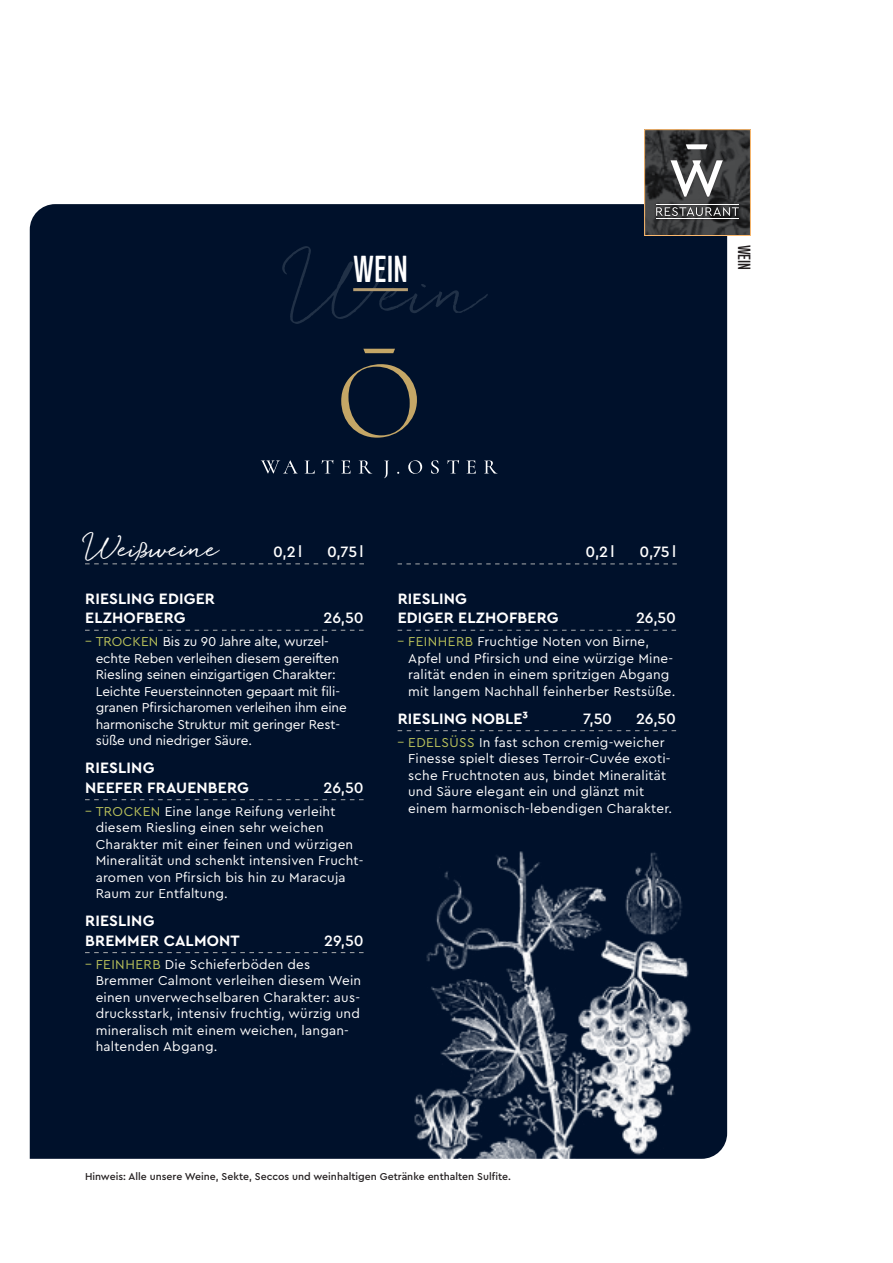
<style>
.page{position:relative;width:893px;height:1263px;background:#fff}
.page>*{position:absolute;margin:0;border:0;box-sizing:border-box;transform-origin:0 0}
.t1{font:69px "Quickpen";color:#213147}
.t2{font:37.5px "Union";color:#fff}
.t3{font:700 25.5px "Quickpen";letter-spacing:-.01em;color:#fff}
.t4{font:17.7px "Union";color:#231f20}
.t5{font:700 15.75px/19.5px "Cera PRO";letter-spacing:.01em;color:#fff}
.t6{font:500 15.75px "Cera PRO";letter-spacing:-.01em;color:#fff}
.t7{font:13.5px/16.5px "Cera PRO";letter-spacing:.015em;color:#fff}
.t8{font:13.5px/16.5px "Cera PRO";letter-spacing:-.01em;color:#fff}
.t9{font:500 10.5px "Cera PRO";color:#231f20}
.s1{color:#bbc25b}
</style>
<div class="page">
<div style="left:30px;top:204px;width:697px;height:955px;background:#00112b"></div>
<img style="left:402px;top:839px;width:305px;height:320px">
<img style="left:716px;top:174px;width:33px;height:60px">
<img style="left:646px;top:131px;width:52px;height:69px">
<img style="left:698px;top:131px;width:51px;height:43px">
<img style="left:646px;top:200px;width:70px;height:34px">
<div style="left:654px;top:142px;width:87px;height:79px;background:#231f20;opacity:.4"></div>
<svg style="left:671px;top:160px;width:52px;height:37px"></svg>
<svg style="left:686px;top:144px;width:22px;height:5px"></svg>
<svg style="left:656px;top:207px;width:83px;height:9px"></svg>
<hr style="left:656px;top:204px;width:83px;height:1px;background:#fff">
<hr style="left:656px;top:218px;width:83px;height:1px;background:#fff">
<div style="left:644px;top:129px;width:107px;height:107px;border:1px solid #fcb96d"></div>
<svg style="left:341px;top:364px;width:76px;height:74px;background:#232c35"></svg>
<svg style="left:363px;top:349px;width:32px;height:4px"></svg>
<svg style="left:261px;top:460px;width:37px;height:14px"></svg>
<svg style="left:305px;top:461px;width:10px;height:13px"></svg>
<svg style="left:322px;top:460px;width:11px;height:14px"></svg>
<svg style="left:341px;top:461px;width:10px;height:13px"></svg>
<svg style="left:359px;top:460px;width:13px;height:14px"></svg>
<svg style="left:384px;top:461px;width:5px;height:17px"></svg>
<svg style="left:408px;top:460px;width:14px;height:14px"></svg>
<svg style="left:431px;top:460px;width:8px;height:14px"></svg>
<svg style="left:447px;top:460px;width:12px;height:14px"></svg>
<svg style="left:466px;top:461px;width:10px;height:13px"></svg>
<svg style="left:484px;top:460px;width:14px;height:14px"></svg>
<svg style="left:85px;top:630px;width:279px;height:1px"></svg>
<svg style="left:85px;top:799px;width:279px;height:1px"></svg>
<svg style="left:85px;top:952px;width:279px;height:1px"></svg>
<svg style="left:85px;top:563px;width:279px;height:1px"></svg>
<svg style="left:398px;top:563px;width:279px;height:1px"></svg>
<svg style="left:398px;top:630px;width:278px;height:1px"></svg>
<svg style="left:398px;top:730px;width:278px;height:1px"></svg>
<hr style="left:353px;top:288px;width:55px;height:3px;background:#b49c71">
<h1 class="t1" style="left:290px;top:250px;width:199px">Wein</h1>
<h3 class="t4" style="left:753px;top:244px;width:27px;rotate:90deg">WEIN</h3>
<h2 class="t2" style="left:353px;top:251px;width:56px">WEIN</h2>
<h3 class="t3" style="left:85px;top:533px;width:136px">Weißweine</h3>
<p class="t6" style="left:273px;top:541px;width:30px">0,2 l</p>
<p class="t6" style="left:327px;top:541px;width:38px">0,75 l</p>
<p class="t6" style="left:586px;top:541px;width:30px">0,2 l</p>
<p class="t6" style="left:640px;top:541px;width:38px">0,75 l</p>
<p class="t5" style="left:398px;top:588px;width:162px">RIESLING<br>EDIGER ELZHOFBERG</p>
<p class="t5" style="left:85px;top:588px;width:131px">RIESLING EDIGER<br>ELZHOFBERG</p>
<p class="t6" style="left:324px;top:607px;width:42px">26,50</p>
<p class="t8" style="left:96px;top:633px;width:253px;text-indent:-11px"><span class="s1">– TROCKEN</span> Bis zu 90 Jahre alte, wurzel&shy;echte Reben verleihen diesem gereiften Riesling seinen einzigartigen Charakter:<br>Leichte Feuersteinnoten gepaart mit fili&shy;granen Pfirsicharomen verleihen ihm eine harmonische Struktur mit geringer Rest&shy;süße und niedriger Säure.</p>
<p class="t5" style="left:85px;top:757px;width:165px">RIESLING<br>NEEFER FRAUENBERG</p>
<p class="t6" style="left:636px;top:607px;width:42px">26,50</p>
<p class="t7" style="left:408px;top:633px;width:269px;text-indent:-11px"><span class="s1">– FEINHERB</span> Fruchtige Noten von Birne, Apfel und Pfirsich und eine würzige Mine&shy;ralität enden in einem spritzigen Abgang mit langem Nachhall feinherber Restsüße.</p>
<p class="t5" style="left:398px;top:708px;width:132px">RIESLING NOBLE³</p>
<p class="t6" style="left:583px;top:708px;width:30px">7,50</p>
<p class="t6" style="left:636px;top:708px;width:42px">26,50</p>
<p class="t7" style="left:408px;top:733px;width:266px;text-indent:-11px"><span class="s1">– EDELSÜSS</span> In fast schon cremig-weicher Finesse spielt dieses Terroir-Cuvée exoti&shy;sche Fruchtnoten aus, bindet Mineralität und Säure elegant ein und glänzt mit einem harmonisch-lebendigen Charakter.</p>
<p class="t6" style="left:324px;top:777px;width:42px">26,50</p>
<p class="t7" style="left:96px;top:802px;width:269px;text-indent:-11px"><span class="s1">– TROCKEN</span> Eine lange Reifung verleiht diesem Riesling einen sehr weichen Charakter mit einer feinen und würzigen Mineralität und schenkt intensiven Frucht&shy;aromen von Pfirsich bis hin zu Maracuja Raum zur Entfaltung.</p>
<p class="t5" style="left:85px;top:910px;width:156px">RIESLING<br>BREMMER CALMONT</p>
<p class="t6" style="left:324px;top:930px;width:41px">29,50</p>
<p class="t7" style="left:96px;top:955px;width:267px;text-indent:-11px"><span class="s1">– FEINHERB</span> Die Schieferböden des Bremmer Calmont verleihen diesem Wein einen unverwechselbaren Charakter: aus&shy;drucksstark, intensiv fruchtig, würzig und mineralisch mit einem weichen, langan&shy;haltenden Abgang.</p>
<p class="t9" style="left:85px;top:1169px;width:427px">Hinweis: Alle unsere Weine, Sekte, Seccos und weinhaltigen Getränke enthalten Sulfite.</p>
</div>
